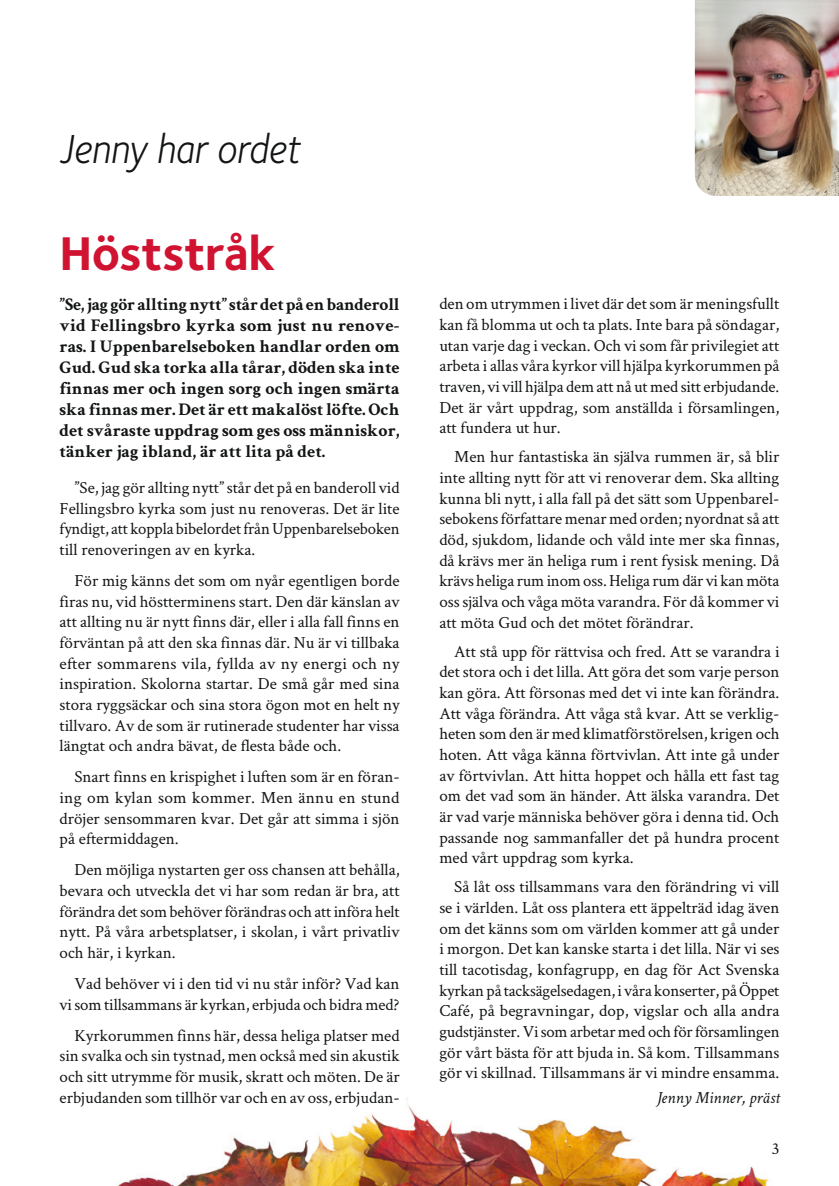
<style>
.page{position:relative;width:839px;height:1186px;background:#fff}
.page>*{position:absolute;margin:0;border:0;box-sizing:border-box;transform-origin:0 0}
.t1{font:700 49px "Foundry Sterling";letter-spacing:-.015em;color:#d01331}
.t2{font:italic 42px "Foundry Sterling";letter-spacing:-.005em;color:#121415;scale:.91 1}
.t3{font:700 17.85px/21px "Crimson Text";color:#121415;text-align:justify}
.t4{font:16.97px/20.7px "Crimson Text";color:#121415;text-align:justify}
.t5{font:italic 16.97px "Crimson Text";color:#121415}
</style>
<div class="page">
<img style="left:118px;top:1098px;width:651px;height:88px">
<img style="left:694px;top:0;width:144px;height:196px">
<h2 class="t2" style="left:60px;top:125px;width:265px">Jenny har ordet</h2>
<h1 class="t1" style="left:60px;top:225px;width:217px">Höststråk</h1>
<p class="t3" style="left:60px;top:293px;width:341px">”Se, jag gör allting nytt” står det på en banderoll vid Fellingsbro kyrka som just nu renove&shy;ras. I Uppenbarelseboken handlar orden om Gud. Gud ska torka alla tårar, döden ska inte finnas mer och ingen sorg och ingen smärta ska finnas mer. Det är ett makalöst löfte. Och det svåraste uppdrag som ges oss människor, tänker jag ibland, är att lita på det.</p>
<p class="t4" style="left:60px;top:476px;width:341px;text-indent:15px">”Se, jag gör allting nytt” står det på en banderoll vid Fellingsbro kyrka som just nu renoveras. Det är lite fyndigt, att koppla bibelordet från Uppenbarelseboken till renoveringen av en kyrka.</p>
<p class="t4" style="left:60px;top:569px;width:341px;text-indent:15px">För mig känns det som om nyår egentligen borde firas nu, vid höstterminens start. Den där känslan av att allting nu är nytt finns där, eller i alla fall finns en förväntan på att den ska finnas där. Nu är vi tillbaka efter sommarens vila, fyllda av ny energi och ny inspiration. Skolorna startar. De små går med sina stora ryggsäckar och sina stora ögon mot en helt ny tillvaro. Av de som är rutinerade studenter har vissa längtat och andra bävat, de flesta både och.</p>
<p class="t4" style="left:60px;top:766px;width:341px;text-indent:15px">Snart finns en krispighet i luften som är en föran&shy;ing om kylan som kommer. Men ännu en stund dröjer sensommaren kvar. Det går att simma i sjön på eftermiddagen.</p>
<p class="t4" style="left:60px;top:859px;width:341px;text-indent:15px">Den möjliga nystarten ger oss chansen att behålla, bevara och utveckla det vi har som redan är bra, att förändra det som behöver förändras och att införa helt nytt. På våra arbetsplatser, i skolan, i vårt privatliv och här, i kyrkan.</p>
<p class="t4" style="left:60px;top:972px;width:341px;text-align:right">Vad behöver vi i den tid vi nu står inför? Vad kan vi som tillsammans är kyrkan, erbjuda och bidra med?</p>
<p class="t4" style="left:60px;top:1024px;width:341px;text-indent:15px">Kyrkorummen finns här, dessa heliga platser med sin svalka och sin tystnad, men också med sin akustik och sitt utrymme för musik, skratt och möten. De är erbjudanden som tillhör var och en av oss, erbjudan-</p>
<p class="t4" style="left:439px;top:293px;width:341px">den om utrymmen i livet där det som är meningsfullt kan få blomma ut och ta plats. Inte bara på söndagar, utan varje dag i veckan. Och vi som får privilegiet att arbeta i allas våra kyrkor vill hjälpa kyrkorummen på traven, vi vill hjälpa dem att nå ut med sitt erbjudande.<br>Det är vårt uppdrag, som anställda i församlingen, att fundera ut hur.</p>
<p class="t4" style="left:439px;top:446px;width:341px;text-indent:15px">Men hur fantastiska än själva rummen är, så blir inte allting nytt för att vi renoverar dem. Ska allting kunna bli nytt, i alla fall på det sätt som Uppenbarel&shy;sebokens författare menar med orden; nyordnat så att död, sjukdom, lidande och våld inte mer ska finnas, då krävs mer än heliga rum i rent fysisk mening. Då krävs heliga rum inom oss. Heliga rum där vi kan möta oss själva och våga möta varandra. För då kommer vi att möta Gud och det mötet förändrar.</p>
<p class="t4" style="left:439px;top:640px;width:341px;text-indent:15px">Att stå upp för rättvisa och fred. Att se varandra i det stora och i det lilla. Att göra det som varje person kan göra. Att försonas med det vi inte kan förändra.<br>Att våga förändra. Att våga stå kvar. Att se verklig&shy;heten som den är med klimatförstörelsen, krigen och hoten. Att våga känna förtvivlan. Att inte gå under av förtvivlan. Att hitta hoppet och hålla ett fast tag om det vad som än händer. Att älska varandra. Det är vad varje människa behöver göra i denna tid. Och passande nog sammanfaller det på hundra procent med vårt uppdrag som kyrka.</p>
<p class="t4" style="left:439px;top:876px;width:341px;text-indent:15px">Så låt oss tillsammans vara den förändring vi vill se i världen. Låt oss plantera ett äppelträd idag även om det känns som om världen kommer att gå under i morgon. Det kan kanske starta i det lilla. När vi ses till tacotisdag, konfagrupp, en dag för Act Svenska kyrkan på tacksägelsedagen, i våra konserter, på Öppet Café, på begravningar, dop, vigslar och alla andra gudstjänster. Vi som arbetar med och för församlingen gör vårt bästa för att bjuda in. Så kom. Tillsammans gör vi skillnad. Tillsammans är vi mindre ensamma.</p>
<p class="t5" style="left:657px;top:1087px;width:124px">Jenny Minner, präst</p>
<p class="t4" style="left:771px;top:1137px;width:10px">3</p>
</div>
